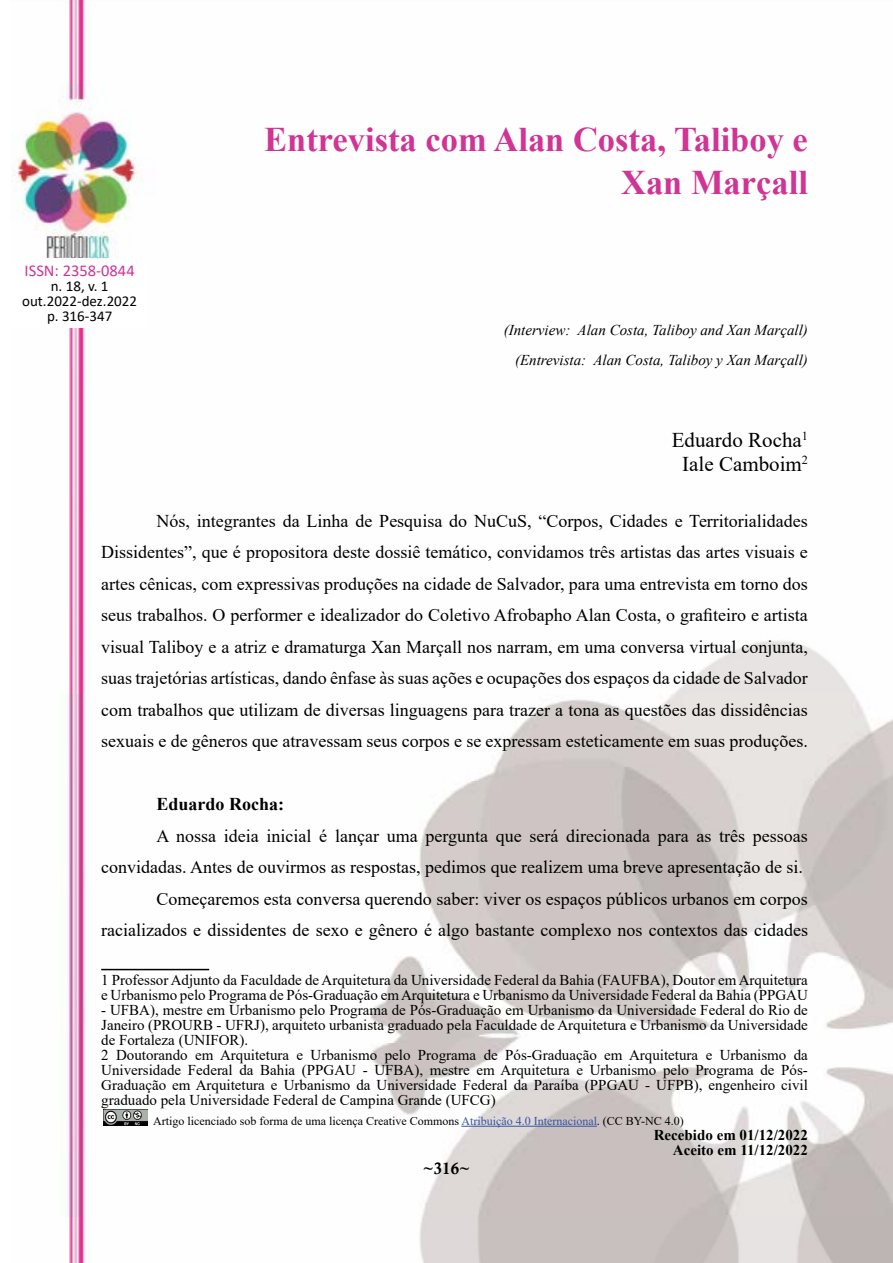
<style>
.page{position:relative;width:893px;height:1263px;background:#fff}
.page>*{position:absolute;margin:0;border:0;box-sizing:border-box;transform-origin:0 0}
.t1{font:700 34.5px/43.5px "Times New Roman";color:#d03494;text-align:right}
.t2{font:21px/24px "Times New Roman";color:#000;text-align:center}
.t3{font:18px/31.5px "Times New Roman";color:#000;text-align:justify}
.t4{font:700 18px "Times New Roman";color:#000}
.t5{font:16.5px "Calibri";color:#d03494}
.t6{font:16.5px "Calis MT Bol";color:#000}
.t7{font:15px/15px "Times New Roman";color:#000}
.t8{font:italic 15px/30px "Times New Roman";color:#000;text-align:right}
.t9{font:700 15px/15px "Times New Roman";color:#000;text-align:right}
.t10{font:15px/15px "Calibri";color:#000;text-align:center}
.t11{font:12px "Times New Roman";color:#000}
.s1{color:#3853a4}
</style>
<div class="page">
<img style="left:11px;top:0;width:882px;height:1263px">
<div style="left:11px;top:264px;width:137px;height:64px;background:#fff"></div>
<hr style="left:461px;top:1126px;width:136px;height:1px;background:#3853a4">
<img style="left:103px;top:1110px;width:45px;height:16px">
<hr style="left:101px;top:969px;width:108px;height:1px;background:#000">
<p class="t5" style="left:25px;top:259px;width:112px">ISSN: 2358-0844</p>
<p class="t10" style="left:22px;top:279px;width:116px">n. 18, v. 1 out.2022-dez.2022 p. 316-347</p>
<h1 class="t1" style="left:264px;top:117px;width:545px">Entrevista com Alan Costa, Taliboy e<br>Xan Marçall</h1>
<p class="t8" style="left:504px;top:315px;width:306px">(Interview: Alan Costa, Taliboy and Xan Marçall) (Entrevista: Alan Costa, Taliboy y Xan Marçall)</p>
<p class="t2" style="left:672px;top:428px;width:138px">Eduardo Rocha<sup>1<br></sup>Iale Camboim<sup>2</sup></p>
<p class="t3" style="left:101px;top:504px;width:708px;text-indent:55px">Nós, integrantes da Linha de Pesquisa do NuCuS, “Corpos, Cidades e Territorialidades Dissidentes”, que é propositora deste dossiê temático, convidamos três artistas das artes visuais e artes cênicas, com expressivas produções na cidade de Salvador, para uma entrevista em torno dos seus trabalhos. O performer e idealizador do Coletivo Afrobapho Alan Costa, o grafiteiro e artista visual Taliboy e a atriz e dramaturga Xan Marçall nos narram, em uma conversa virtual conjunta, suas trajetórias artísticas, dando ênfase às suas ações e ocupações dos espaços da cidade de Salvador com trabalhos que utilizam de diversas linguagens para trazer a tona as questões das dissidências sexuais e de gêneros que atravessam seus corpos e se expressam esteticamente em suas produções.</p>
<p class="t4" style="left:156px;top:791px;width:129px">Eduardo Rocha:</p>
<p class="t3" style="left:101px;top:819px;width:708px;text-align:right">A nossa ideia inicial é lançar uma pergunta que será direcionada para as três pessoas convidadas. Antes de ouvirmos as respostas, pedimos que realizem uma breve apresentação de si.<br>Começaremos esta conversa querendo saber: viver os espaços públicos urbanos em corpos racializados e dissidentes de sexo e gênero é algo bastante complexo nos contextos das cidades</p>
<p class="t7" style="left:101px;top:971px;width:708px">1 Professor Adjunto da Faculdade de Arquitetura da Universidade Federal da Bahia (FAUFBA), Doutor em Arquitetura e Urbanismo pelo Programa de Pós-Graduação em Arquitetura e Urbanismo da Universidade Federal da Bahia (PPGAU</p>
<p class="t7" style="left:101px;top:1001px;width:708px">- UFBA), mestre em Urbanismo pelo Programa de Pós-Graduação em Urbanismo da Universidade Federal do Rio de Janeiro (PROURB - UFRJ), arquiteto urbanista graduado pela Faculdade de Arquitetura e Urbanismo da Universidade de Fortaleza (UNIFOR).<br>2 Doutorando em Arquitetura e Urbanismo pelo Programa de Pós-Graduação em Arquitetura e Urbanismo da Universidade Federal da Bahia (PPGAU - UFBA), mestre em Arquitetura e Urbanismo pelo Programa de Pós-Graduação em Arquitetura e Urbanismo da Universidade Federal da Paraíba (PPGAU - UFPB), engenheiro civil graduado pela Universidade Federal de Campina Grande (UFCG)</p>
<p class="t11" style="left:153px;top:1112px;width:532px">Artigo licenciado sob forma de uma licença Creative Commons <span class="s1">Atribuição 4.0 Internacional</span>. (CC BY-NC 4.0)</p>
<p class="t9" style="left:654px;top:1127px;width:156px">Recebido em 01/12/2022<br>Aceito em 11/12/2022</p>
<p class="t6" style="left:423px;top:1159px;width:49px">~316~</p>
</div>
